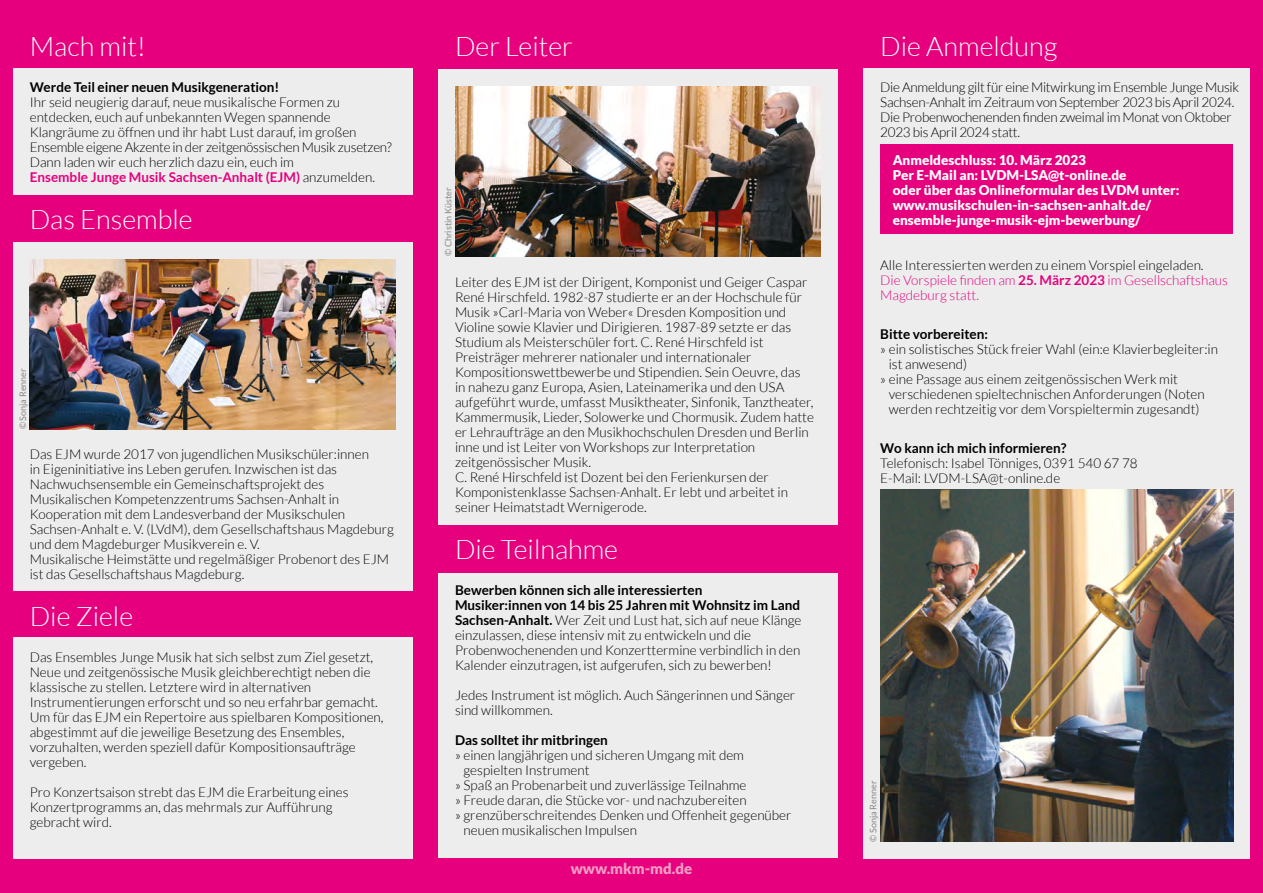
<style>
.page{position:relative;width:1263px;height:893px;background:#e6007d}
.page>*{position:absolute;margin:0;border:0;box-sizing:border-box;transform-origin:0 0}
.t1{font:300 27px "Lato";color:#fff}
.t2{font:900 15px "Lato";color:#f39fc5}
.t3{font:300 13.5px/15px "Lato";color:#000}
.t4{font:300 13.5px/15px "Lato";letter-spacing:-.02em;color:#000}
.t5{font:900 13.5px/15px "Lato";color:#fff}
.t6{font:300 13.5px/15px "Lato";color:#e6007d}
.t7{font:700 13.5px "Lato";color:#000}
.t8{font:9px "Lato";color:#878787}
.s1{font-weight:700;color:#e6007d}
.s2{color:#000}
.s3{font-weight:700}
</style>
<div class="page">
<div style="left:438px;top:573px;width:400px;height:286px;background:#ededed"></div>
<div style="left:13px;top:69px;width:399px;height:126px;background:#ededed"></div>
<div style="left:13px;top:242px;width:399px;height:349px;background:#ededed"></div>
<img style="left:30px;top:259px;width:365px;height:170px">
<div style="left:438px;top:70px;width:400px;height:455px;background:#ededed"></div>
<img style="left:455px;top:86px;width:366px;height:171px">
<div style="left:13px;top:638px;width:399px;height:221px;background:#ededed"></div>
<div style="left:863px;top:69px;width:387px;height:790px;background:#ededed"></div>
<img style="left:880px;top:489px;width:353px;height:353px">
<div style="left:880px;top:145px;width:353px;height:89px;background:#e6007d"></div>
<h1 class="t1" style="left:30px;top:32px;width:117px">Mach mit!</h1>
<p class="t7" style="left:30px;top:79px;width:251px">Werde Teil einer neuen Musikgeneration!</p>
<p class="t3" style="left:30px;top:94px;width:364px">Ihr seid neugierig darauf, neue musikalische Formen zu entdecken, euch auf unbekannten Wegen spannende Klangräume zu öffnen und ihr habt Lust darauf, im großen Ensemble eigene Akzente in der zeitgenössischen Musik zusetzen?<br>Dann laden wir euch herzlich dazu ein, euch im<br><span class="s1">Ensemble Junge Musik Sachsen-Anhalt (EJM)</span> anzumelden.</p>
<h1 class="t1" style="left:30px;top:205px;width:164px">Das Ensemble</h1>
<h1 class="t1" style="left:455px;top:32px;width:119px">Der Leiter</h1>
<p class="t8" style="left:443px;top:256px;width:71px;rotate:-90deg">© Christin Küster</p>
<h1 class="t1" style="left:880px;top:32px;width:179px">Die Anmeldung</h1>
<p class="t4" style="left:880px;top:79px;width:360px">Die Anmeldung gilt für eine Mitwirkung im Ensemble Junge Musik Sachsen-Anhalt im Zeitraum von September 2023 bis April 2024.<br>Die Probenwochenenden finden zweimal im Monat von Oktober 2023 bis April 2024 statt.</p>
<p class="t5" style="left:893px;top:152px;width:288px">Anmeldeschluss: 10. März 2023<br>Per E-Mail an: LVDM-LSA@t-online.de<br>oder über das Onlineformular des LVDM unter: www.musikschulen-in-sachsen-anhalt.de/ ensemble-junge-musik-ejm-bewerbung/</p>
<p class="t6" style="left:880px;top:258px;width:349px"><span class="s2">Alle Interessierten werden zu einem Vorspiel eingeladen.<br></span>Die Vorspiele finden am <span class="s3">25. März 2023</span> im Gesellschaftshaus<br>Magdeburg statt.</p>
<p class="t7" style="left:880px;top:327px;width:109px">Bitte vorbereiten:</p>
<p class="t3" style="left:880px;top:342px;width:339px">» ein solistisches Stück freier Wahl (ein:e Klavierbegleiter:in</p>
<p class="t3" style="left:889px;top:357px;width:80px">ist anwesend)</p>
<p class="t3" style="left:880px;top:372px;width:299px">» eine Passage aus einem zeitgenössischen Werk mit</p>
<p class="t3" style="left:889px;top:387px;width:317px">verschiedenen spieltechnischen Anforderungen (Noten</p>
<p class="t3" style="left:889px;top:402px;width:312px">werden rechtzeitig vor dem Vorspieltermin zugesandt)</p>
<p class="t7" style="left:880px;top:441px;width:188px">Wo kann ich mich informieren?</p>
<p class="t3" style="left:880px;top:456px;width:259px">Telefonisch: Isabel Tönniges, 0391 540 67 78<br>E-Mail: LVDM-LSA@t-online.de</p>
<p class="t3" style="left:455px;top:274px;width:360px">Leiter des EJM ist der Dirigent, Komponist und Geiger Caspar René Hirschfeld. 1982-87 studierte er an der Hochschule für Musik »Carl-Maria von Weber« Dresden Komposition und Violine sowie Klavier und Dirigieren. 1987-89 setzte er das Studium als Meisterschüler fort. C. René Hirschfeld ist Preisträger mehrerer nationaler und internationaler Kompositionswettbewerbe und Stipendien. Sein Oeuvre, das in nahezu ganz Europa, Asien, Lateinamerika und den USA aufgeführt wurde, umfasst Musiktheater, Sinfonik, Tanztheater, Kammermusik, Lieder, Solowerke und Chormusik. Zudem hatte er Lehraufträge an den Musikhochschulen Dresden und Berlin inne und ist Leiter von Workshops zur Interpretation zeitgenössischer Musik.<br>C. René Hirschfeld ist Dozent bei den Ferienkursen der Komponistenklasse Sachsen-Anhalt. Er lebt und arbeitet in seiner Heimatstadt Wernigerode.</p>
<p class="t8" style="left:18px;top:429px;width:63px;rotate:-90deg">© Sonja Renner</p>
<p class="t3" style="left:30px;top:446px;width:366px">Das EJM wurde 2017 von jugendlichen Musikschüler:innen<br>in Eigeninitiative ins Leben gerufen. Inzwischen ist das Nachwuchsensemble ein Gemeinschaftsprojekt des Musikalischen Kompetenzzentrums Sachsen-Anhalt in Kooperation mit dem Landesverband der Musikschulen Sachsen-Anhalt e. V. (LVdM), dem Gesellschaftshaus Magdeburg und dem Magdeburger Musikverein e. V.<br>Musikalische Heimstätte und regelmäßiger Probenort des EJM ist das Gesellschaftshaus Magdeburg.</p>
<h1 class="t1" style="left:455px;top:535px;width:165px">Die Teilnahme</h1>
<p class="t3" style="left:455px;top:583px;width:348px"><span class="s3">Bewerben können sich alle interessierten<br>Musiker:innen von 14 bis 25 Jahren mit Wohnsitz im Land Sachsen-Anhalt.</span> Wer Zeit und Lust hat, sich auf neue Klänge einzulassen, diese intensiv mit zu entwickeln und die Probenwochenenden und Konzerttermine verbindlich in den Kalender einzutragen, ist aufgerufen, sich zu bewerben!</p>
<p class="t3" style="left:455px;top:688px;width:342px">Jedes Instrument ist möglich. Auch Sängerinnen und Sänger sind willkommen.</p>
<p class="t7" style="left:455px;top:732px;width:154px">Das solltet ihr mitbringen</p>
<p class="t3" style="left:455px;top:748px;width:290px">» einen langjährigen und sicheren Umgang mit dem</p>
<p class="t3" style="left:463px;top:763px;width:128px">gespielten Instrument</p>
<p class="t3" style="left:455px;top:778px;width:293px">» Spaß an Probenarbeit und zuverlässige Teilnahme</p>
<p class="t3" style="left:455px;top:793px;width:293px">» Freude daran, die Stücke vor- und nachzubereiten</p>
<p class="t3" style="left:455px;top:808px;width:338px">» grenzüberschreitendes Denken und Offenheit gegenüber</p>
<p class="t3" style="left:463px;top:823px;width:175px">neuen musikalischen Impulsen</p>
<h1 class="t1" style="left:30px;top:601px;width:105px">Die Ziele</h1>
<p class="t3" style="left:30px;top:649px;width:355px">Das Ensembles Junge Musik hat sich selbst zum Ziel gesetzt, Neue und zeitgenössische Musik gleichberechtigt neben die klassische zu stellen. Letztere wird in alternativen Instrumentierungen erforscht und so neu erfahrbar gemacht.<br>Um für das EJM ein Repertoire aus spielbaren Kompositionen, abgestimmt auf die jeweilige Besetzung des Ensembles, vorzuhalten, werden speziell dafür Kompositionsaufträge vergeben.</p>
<p class="t3" style="left:30px;top:784px;width:320px">Pro Konzertsaison strebt das EJM die Erarbeitung eines<br>Konzertprogramms an, das mehrmals zur Aufführung gebracht wird.</p>
<p class="t8" style="left:868px;top:842px;width:63px;rotate:-90deg">© Sonja Renner</p>
<p class="t2" style="left:571px;top:859px;width:123px">www.mkm-md.de</p>
</div>
